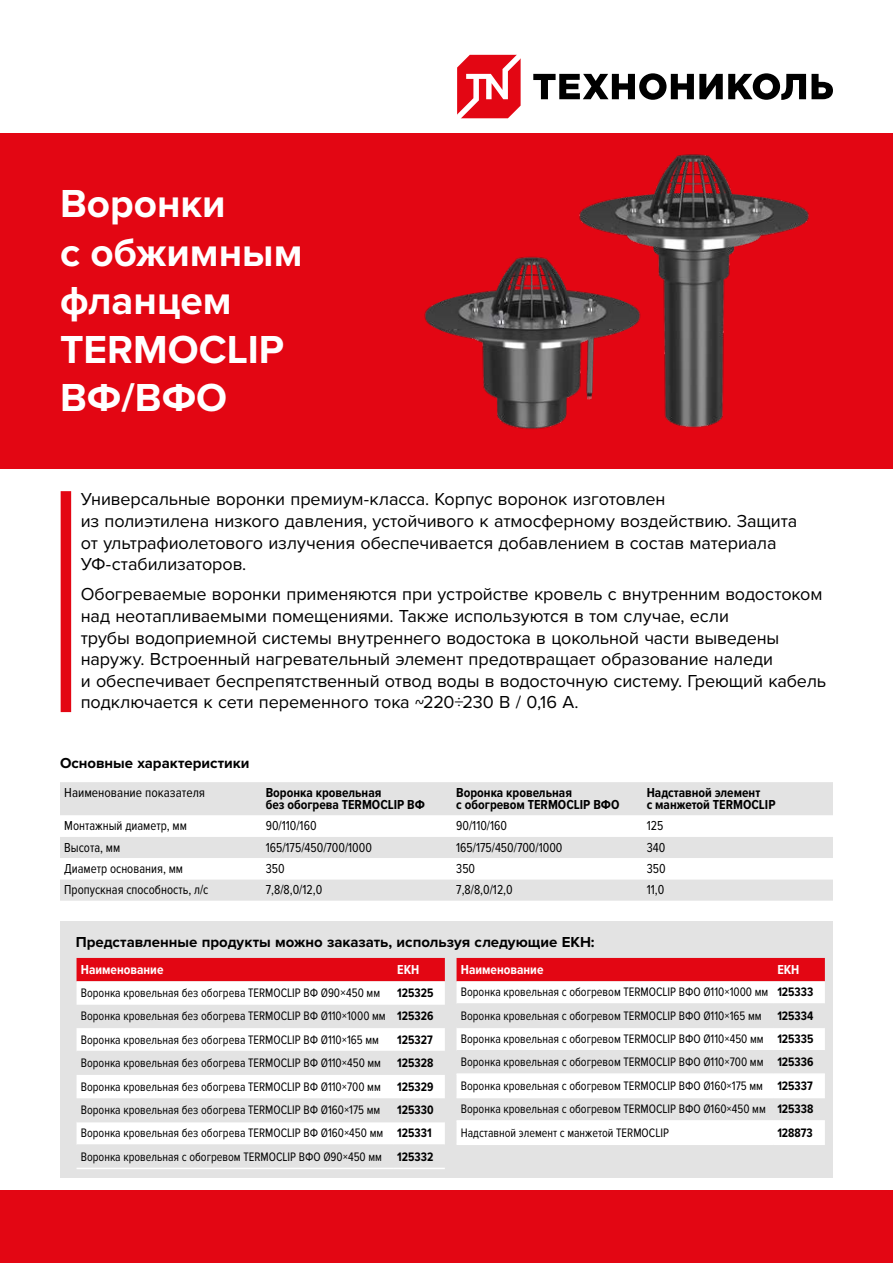
<style>
.page{position:relative;width:893px;height:1263px;background:#fff}
.page>*{position:absolute;margin:0;border:0;box-sizing:border-box;transform-origin:0 0}
.t1{font:700 40.5px/48.6px "Proxima Nova";color:#fff}
.t2{font:18px/21.6px "Proxima Nova";letter-spacing:-.005em;color:#000}
.t3{font:700 15px "Proxima Nova";letter-spacing:-.005em;color:#000}
.t4{font:13.5px "Proxima Nova Cond";color:#000;scale:.95 1}
.t5{font:700 13.5px/12px "Proxima Nova Cond";color:#000}
.t6{font:700 13.5px "Proxima Nova Cond";color:#fff}
.t7{font:13.5px "Proxima Nova Cond";color:#000}
.t8{font:12.75px/23.4px "Proxima Nova Cond";color:#000;text-align:justify;scale:.95 1}
.t9{font:700 12.75px "Proxima Nova Cond";color:#000;scale:.95 1}
.s1{font-family:"Proxima Nova"}
.s2{font-weight:700}
</style>
<div class="page">
<div style="left:0;top:1191px;width:893px;height:72px;background:#e30613"></div>
<svg style="left:457px;top:55px;width:64px;height:63px"></svg>
<svg style="left:533px;top:73px;width:300px;height:27px"></svg>
<div style="left:0;top:133px;width:893px;height:336px;background:#e30613"></div>
<img style="left:424px;top:256px;width:119px;height:174px">
<img style="left:543px;top:154px;width:266px;height:275px">
<div style="left:61px;top:491px;width:10px;height:221px;background:#e30613"></div>
<div style="left:60px;top:782px;width:773px;height:119px;background:#e3e3e3"></div>
<svg style="left:60px;top:815px;width:773px;height:64px"></svg>
<div style="left:60px;top:921px;width:773px;height:256px;background:#e3e3e3"></div>
<div style="left:77px;top:958px;width:368px;height:23px;background:#e30613"></div>
<svg style="left:77px;top:981px;width:368px;height:163px;fill:#fff"></svg>
<hr style="left:77px;top:1121px;width:316px;height:1px;background:#e3e3e3">
<hr style="left:393px;top:1121px;width:52px;height:1px;background:#e3e3e3">
<hr style="left:77px;top:1051px;width:316px;height:1px;background:#e3e3e3">
<hr style="left:393px;top:1051px;width:52px;height:1px;background:#e3e3e3">
<hr style="left:77px;top:1168px;width:316px;height:1px;background:#fff">
<hr style="left:393px;top:1168px;width:52px;height:1px;background:#fff">
<svg style="left:457px;top:958px;width:368px;height:92px"></svg>
<svg style="left:457px;top:1075px;width:368px;height:68px"></svg>
<hr style="left:457px;top:1003px;width:316px;height:2px;background:#e3e3e3">
<hr style="left:773px;top:1003px;width:52px;height:2px;background:#e3e3e3">
<hr style="left:457px;top:1026px;width:316px;height:2px;background:#e3e3e3">
<hr style="left:773px;top:1026px;width:52px;height:2px;background:#e3e3e3">
<hr style="left:457px;top:1073px;width:316px;height:2px;background:#fff">
<hr style="left:773px;top:1073px;width:52px;height:2px;background:#fff">
<hr style="left:457px;top:1097px;width:316px;height:1px;background:#fff">
<hr style="left:773px;top:1097px;width:52px;height:1px;background:#fff">
<hr style="left:457px;top:1120px;width:316px;height:2px;background:#fff">
<hr style="left:773px;top:1120px;width:52px;height:2px;background:#fff">
<hr style="left:457px;top:1143px;width:316px;height:2px;background:#fff">
<hr style="left:773px;top:1143px;width:52px;height:2px;background:#fff">
<h1 class="t1" style="left:60px;top:178px;width:244px">Воронки<br>с обжимным фланцем<br>TERMOCLIP<br>ВФ/ВФО</h1>
<p class="t2" style="left:81px;top:488px;width:718px">Универсальные воронки премиум-класса. Корпус воронок изготовлен<br>из полиэтилена низкого давления, устойчивого к атмосферному воздействию. Защита от ультрафиолетового излучения обеспечивается добавлением в состав материала УФ-стабилизаторов.</p>
<p class="t2" style="left:81px;top:583px;width:747px">Обогреваемые воронки применяются при устройстве кровель с внутренним водостоком над неотапливаемыми помещениями. Также используются в том случае, если<br>трубы водоприемной системы внутреннего водостока в цокольной части выведены наружу. Встроенный нагревательный элемент предотвращает образование наледи<br>и обеспечивает беспрепятственный отвод воды в водосточную систему. Греющий кабель подключается к сети переменного тока ~220÷230 В / 0,16 А.</p>
<p class="t3" style="left:60px;top:751px;width:191px">Основные характеристики</p>
<p class="t7" style="left:64px;top:785px;width:142px">Наименование показателя</p>
<p class="t5" style="left:266px;top:786px;width:161px">Воронка кровельная<br>без обогрева TERMOCLIP ВФ</p>
<p class="t5" style="left:456px;top:786px;width:165px">Воронка кровельная<br>с обогревом TERMOCLIP ВФО</p>
<p class="t5" style="left:647px;top:786px;width:130px">Надставной элемент<br>с манжетой TERMOCLIP</p>
<p class="t4" style="left:64px;top:818px;width:131px">Монтажный диаметр, мм</p>
<p class="t4" style="left:266px;top:818px;width:55px">90/110/160</p>
<p class="t4" style="left:456px;top:818px;width:55px">90/110/160</p>
<p class="t4" style="left:647px;top:818px;width:19px">125</p>
<p class="t4" style="left:64px;top:840px;width:60px">Высота, мм</p>
<p class="t4" style="left:266px;top:840px;width:113px">165/175/450/700/1000</p>
<p class="t4" style="left:456px;top:840px;width:113px">165/175/450/700/1000</p>
<p class="t4" style="left:647px;top:840px;width:21px">340</p>
<p class="t4" style="left:64px;top:861px;width:127px">Диаметр основания, мм</p>
<p class="t4" style="left:266px;top:861px;width:21px">350</p>
<p class="t4" style="left:456px;top:861px;width:21px">350</p>
<p class="t4" style="left:647px;top:861px;width:21px">350</p>
<p class="t4" style="left:64px;top:882px;width:153px">Пропускная способность, л/с</p>
<p class="t4" style="left:266px;top:882px;width:61px">7,8/8,0/12,0</p>
<p class="t4" style="left:456px;top:882px;width:61px">7,8/8,0/12,0</p>
<p class="t4" style="left:647px;top:882px;width:20px">11,0</p>
<p class="t3" style="left:76px;top:930px;width:520px">Представленные продукты можно заказать, используя следующие ЕКН:</p>
<p class="t6" style="left:81px;top:959px;width:84px">Наименование</p>
<p class="t6" style="left:397px;top:959px;width:24px">ЕКН</p>
<p class="t8" style="left:81px;top:981px;width:317px">Воронка кровельная без обогрева TERMOCLIP ВФ Ø90<span class="s1">×</span>450 мм</p>
<p class="t6" style="left:461px;top:959px;width:84px">Наименование</p>
<p class="t6" style="left:777px;top:959px;width:24px">ЕКН</p>
<p class="t8" style="left:461px;top:980px;width:373px">Воронка кровельная с обогревом TERMOCLIP ВФО Ø110×1000 мм <span class="s2">125333<br></span>Воронка кровельная с обогревом TERMOCLIP ВФО Ø110×165 мм <span class="s2">125334<br></span>Воронка кровельная с обогревом TERMOCLIP ВФО Ø110×450 мм <span class="s2">125335<br></span>Воронка кровельная с обогревом TERMOCLIP ВФО Ø110×700 мм <span class="s2">125336<br></span>Воронка кровельная с обогревом TERMOCLIP ВФО Ø160×175 мм <span class="s2">125337<br></span>Воронка кровельная с обогревом TERMOCLIP ВФО Ø160×450 мм <span class="s2">125338<br></span>Надставной элемент с манжетой TERMOCLIP</p>
<p class="t8" style="left:81px;top:981px;width:373px;text-indent:316px"><span class="s2">125325<br></span>Воронка кровельная без обогрева TERMOCLIP ВФ Ø110×1000 мм <span class="s2">125326<br></span>Воронка кровельная без обогрева TERMOCLIP ВФ Ø110×165 мм</p>
<p class="t9" style="left:397px;top:1030px;width:39px">125327</p>
<p class="t8" style="left:81px;top:1051px;width:318px">Воронка кровельная без обогрева TERMOCLIP ВФ Ø110×450 мм</p>
<p class="t9" style="left:397px;top:1053px;width:40px">125328</p>
<p class="t8" style="left:81px;top:1075px;width:317px">Воронка кровельная без обогрева TERMOCLIP ВФ Ø110×700 мм</p>
<p class="t9" style="left:397px;top:1077px;width:40px">125329</p>
<p class="t8" style="left:81px;top:1098px;width:317px">Воронка кровельная без обогрева TERMOCLIP ВФ Ø160×175 мм</p>
<p class="t8" style="left:81px;top:1098px;width:373px;text-align:left;text-indent:316px"><span class="s2">125330<br></span>Воронка кровельная без обогрева TERMOCLIP ВФ Ø160×450 мм <span class="s2">125331<br></span>Воронка кровельная с обогревом TERMOCLIP ВФО Ø90×450 мм <span class="s2">125332</span></p>
<p class="t9" style="left:777px;top:1123px;width:39px">128873</p>
</div>
